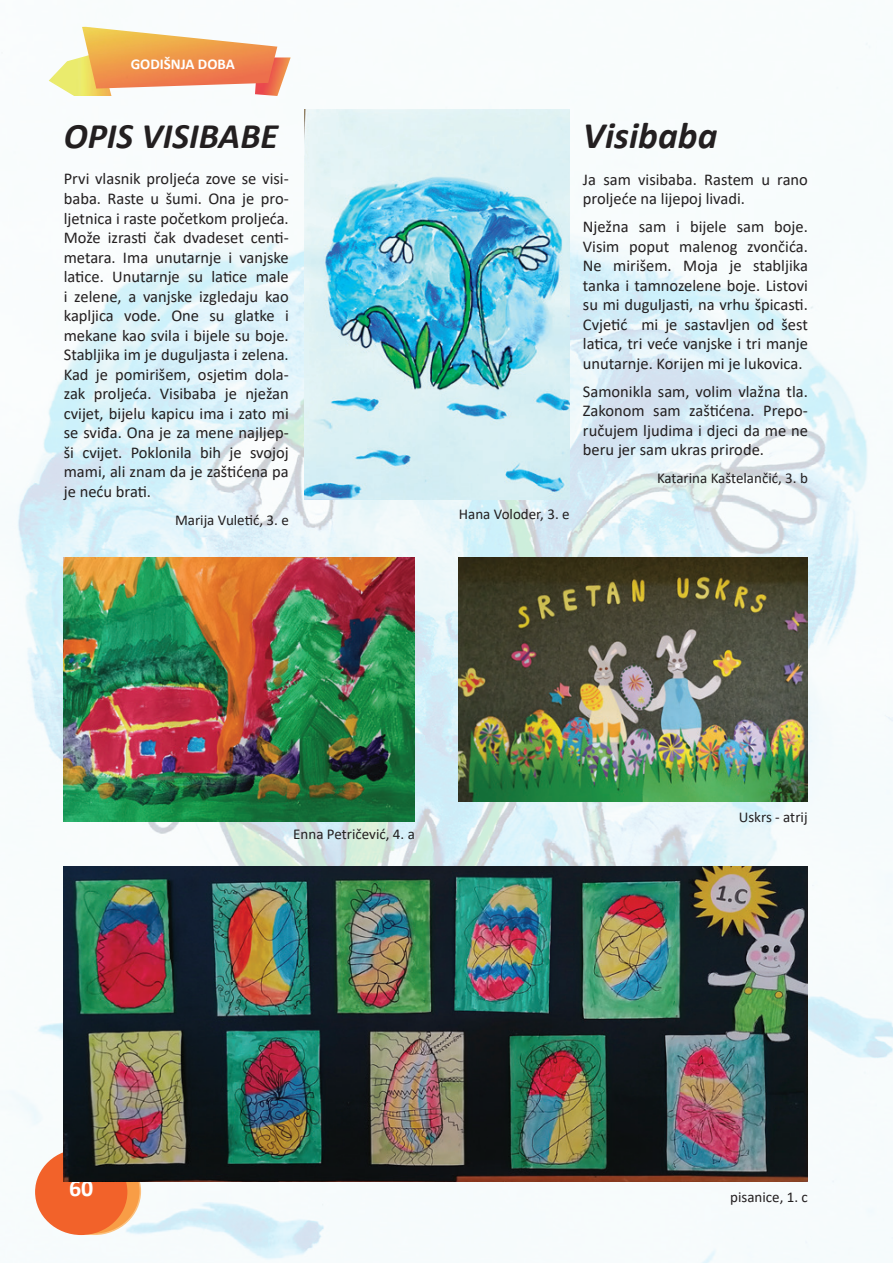
<style>
.page{position:relative;width:893px;height:1263px;background:#fff}
.page>*{position:absolute;margin:0;border:0;box-sizing:border-box;transform-origin:0 0}
.t1{font:italic 700 37.5px "Calibri";color:#231f20}
.t2{font:italic 700 36px "Calibri";color:#231f20}
.t3{font:700 24px "Calibri";color:#fff}
.t4{font:16.5px/19.5px "Calibri";color:#231f20;text-align:justify}
.t5{font:15px "Calibri";color:#231f20}
.t6{font:700 15px "Calibri";color:#fff}
</style>
<div class="page">
<img style="left:6px;top:26px;width:887px;height:1237px">
<img style="left:459px;top:558px;width:349px;height:243px">
<img style="left:304px;top:110px;width:266px;height:389px">
<div style="left:48px;top:1148px;width:92px;height:86px;background:#f89d46;border-radius:50%"></div>
<div style="left:35px;top:1149px;width:92px;height:86px;background:#f2622a;border-radius:50%"></div>
<img style="left:64px;top:866px;width:744px;height:315px">
<img style="left:64px;top:558px;width:351px;height:263px">
<p class="t6" style="left:131px;top:54px;width:106px">GODIŠNJA DOBA</p>
<h2 class="t2" style="left:64px;top:111px;width:216px">OPIS VISIBABE</h2>
<p class="t4" style="left:64px;top:169px;width:227px">Prvi vlasnik proljeća zove se visi&shy;baba. Raste u šumi. Ona je pro&shy;ljetnica i raste početkom proljeća.<br>Može izrasti čak dvadeset centi&shy;metara. Ima unutarnje i vanjske latice. Unutarnje su latice male i zelene, a vanjske izgledaju kao kapljica vode. One su glatke i mekane kao svila i bijele su boje.<br>Stabljika im je duguljasta i zelena.<br>Kad je pomirišem, osjetim dola&shy;zak proljeća. Visibaba je nježan cvijet, bijelu kapicu ima i zato mi se sviđa. Ona je za mene najljep&shy;ši cvijet. Poklonila bih je svojoj mami, ali znam da je zaštićena pa je neću brati.</p>
<p class="t5" style="left:175px;top:509px;width:115px">Marija Vuletić, 3. e</p>
<p class="t5" style="left:459px;top:503px;width:112px">Hana Voloder, 3. e</p>
<h1 class="t1" style="left:583px;top:109px;width:136px">Visibaba</h1>
<p class="t4" style="left:583px;top:169px;width:226px">Ja sam visibaba. Rastem u rano proljeće na lijepoj livadi.</p>
<p class="t4" style="left:583px;top:217px;width:227px">Nježna sam i bijele sam boje.<br>Visim poput malenog zvončića.<br>Ne mirišem. Moja je stabljika tanka i tamnozelene boje. Listovi su mi duguljasti, na vrhu špicasti.<br>Cvjetić mi je sastavljen od šest latica, tri veće vanjske i tri manje unutarnje. Korijen mi je lukovica.</p>
<p class="t4" style="left:583px;top:381px;width:227px">Samonikla sam, volim vlažna tla.<br>Zakonom sam zaštićena. Prepo&shy;ručujem ljudima i djeci da me ne beru jer sam ukras prirode.</p>
<p class="t5" style="left:657px;top:468px;width:152px">Katarina Kaštelančić, 3. b</p>
<p class="t5" style="left:293px;top:823px;width:123px">Enna Petričević, 4. a</p>
<p class="t5" style="left:739px;top:807px;width:70px">Uskrs - atrij</p>
<h3 class="t3" style="left:69px;top:1171px;width:26px">60</h3>
<p class="t5" style="left:730px;top:1186px;width:79px">pisanice, 1. c</p>
</div>
